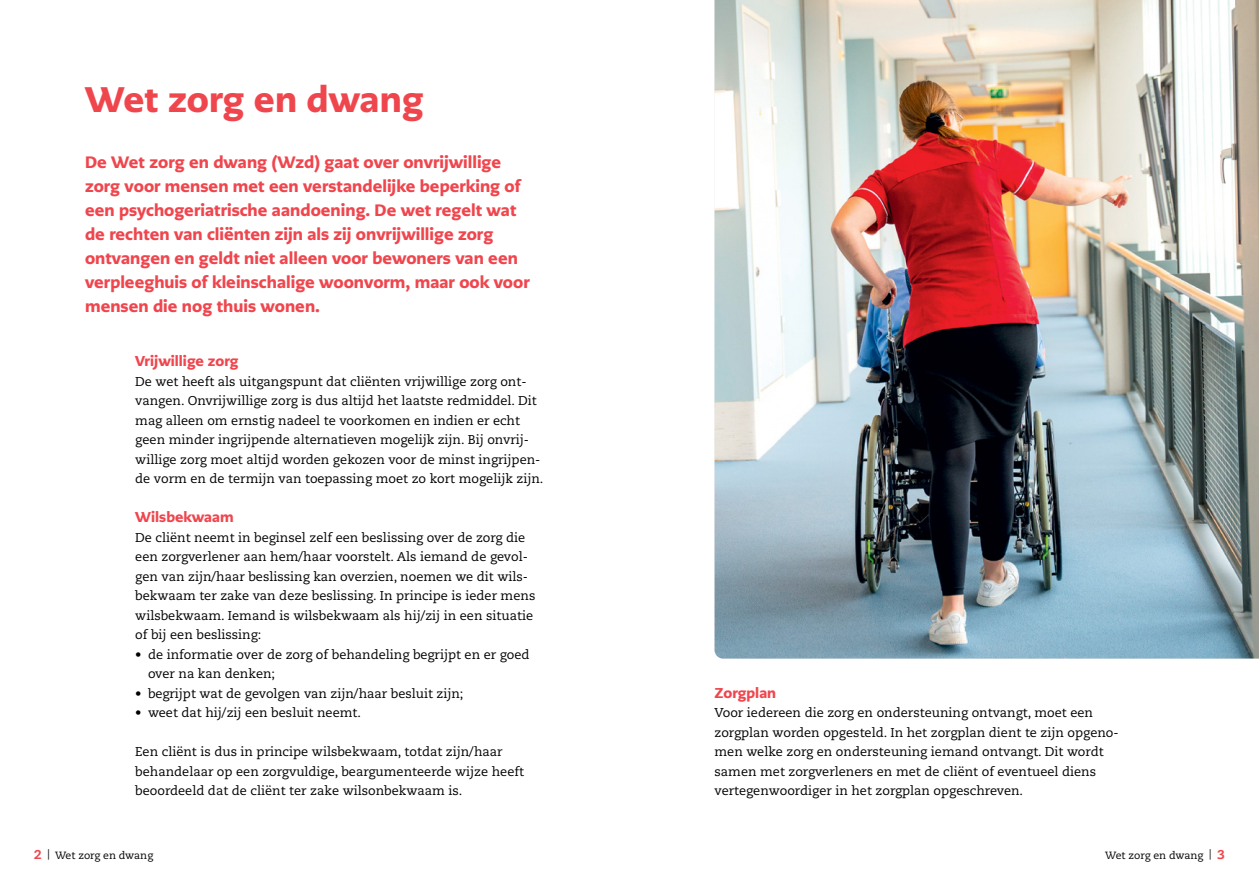
<style>
.page{position:relative;width:1259px;height:893px;background:#fff}
.page>*{position:absolute;margin:0;border:0;box-sizing:border-box;transform-origin:0 0}
.t1{font:900 35.4px "PMN Caecilia Sans Text";color:#ef464e}
.Broodtekst{font:900 16.5px/24px "PMN Caecilia Sans Text";color:#ef464e}
.Tussenkop{font:900 14.25px "PMN Caecilia Sans Text";color:#ef464e}
.Broodtekst-2{font:12.75px/19.5px "Caecilia LT Std";color:#000}
.t2{font:10.5px "Caecilia LT Std";color:#000}
.s1{font-weight:800;font-size:12.75px;color:#ef464e}
</style>
<div class="page">
<img style="left:714px;top:0;width:545px;height:658px">
<p class="t1" style="left:85px;top:76px;width:340px">Wet zorg en dwang</p>
<p class="Broodtekst" style="left:85px;top:150px;width:446px">De Wet zorg en dwang (Wzd) gaat over onvrijwillige zorg voor mensen met een verstandelijke beperking of een psychogeriatrische aandoening. De wet regelt wat de rechten van cliënten zijn als zij onvrijwillige zorg ontvangen en geldt niet alleen voor bewoners van een verpleeghuis of kleinschalige woonvorm, maar ook voor mensen die nog thuis wonen.</p>
<p class="Tussenkop" style="left:135px;top:351px;width:105px">Vrijwillige zorg</p>
<p class="Broodtekst-2" style="left:135px;top:372px;width:410px">De wet heeft als uitgangspunt dat cliënten vrijwillige zorg ont&shy;vangen. Onvrijwillige zorg is dus altijd het laatste redmiddel. Dit mag alleen om ernstig nadeel te voorkomen en indien er echt geen minder ingrijpende alternatieven mogelijk zijn. Bij onvrij&shy;willige zorg moet altijd worden gekozen voor de minst ingrijpen&shy;de vorm en de termijn van toepassing moet zo kort mogelijk zijn.</p>
<p class="Tussenkop" style="left:135px;top:507px;width:100px">Wilsbekwaam</p>
<p class="Broodtekst-2" style="left:135px;top:528px;width:401px">De cliënt neemt in beginsel zelf een beslissing over de zorg die een zorgverlener aan hem/haar voorstelt. Als iemand de gevol&shy;gen van zijn/haar beslissing kan overzien, noemen we dit wils&shy;bekwaam ter zake van deze beslissing. In principe is ieder mens wilsbekwaam. Iemand is wilsbekwaam als hij/zij in een situatie of bij een beslissing:</p>
<p class="Broodtekst-2" style="left:148px;top:645px;width:383px;text-indent:-13px">• de informatie over de zorg of behandeling begrijpt en er goed over na kan denken;</p>
<p class="Broodtekst-2" style="left:135px;top:684px;width:330px">• begrijpt wat de gevolgen van zijn/haar besluit zijn;</p>
<p class="Broodtekst-2" style="left:135px;top:703px;width:227px">• weet dat hij/zij een besluit neemt.</p>
<p class="Broodtekst-2" style="left:135px;top:742px;width:390px">Een cliënt is dus in principe wilsbekwaam, totdat zijn/haar behandelaar op een zorgvuldige, beargumenteerde wijze heeft beoordeeld dat de cliënt ter zake wilsonbekwaam is.</p>
<p class="Tussenkop" style="left:714px;top:683px;width:63px">Zorgplan</p>
<p class="Broodtekst-2" style="left:714px;top:703px;width:406px">Voor iedereen die zorg en ondersteuning ontvangt, moet een zorgplan worden opgesteld. In het zorgplan dient te zijn opgeno&shy;men welke zorg en ondersteuning iemand ontvangt. Dit wordt samen met zorgverleners en met de cliënt of eventueel diens vertegenwoordiger in het zorgplan opgeschreven.</p>
<p class="t2" style="left:34px;top:849px;width:121px"><span class="s1">2</span> | Wet zorg en dwang</p>
<p class="t2" style="left:1105px;top:849px;width:121px">Wet zorg en dwang | <span class="s1">3</span></p>
</div>
